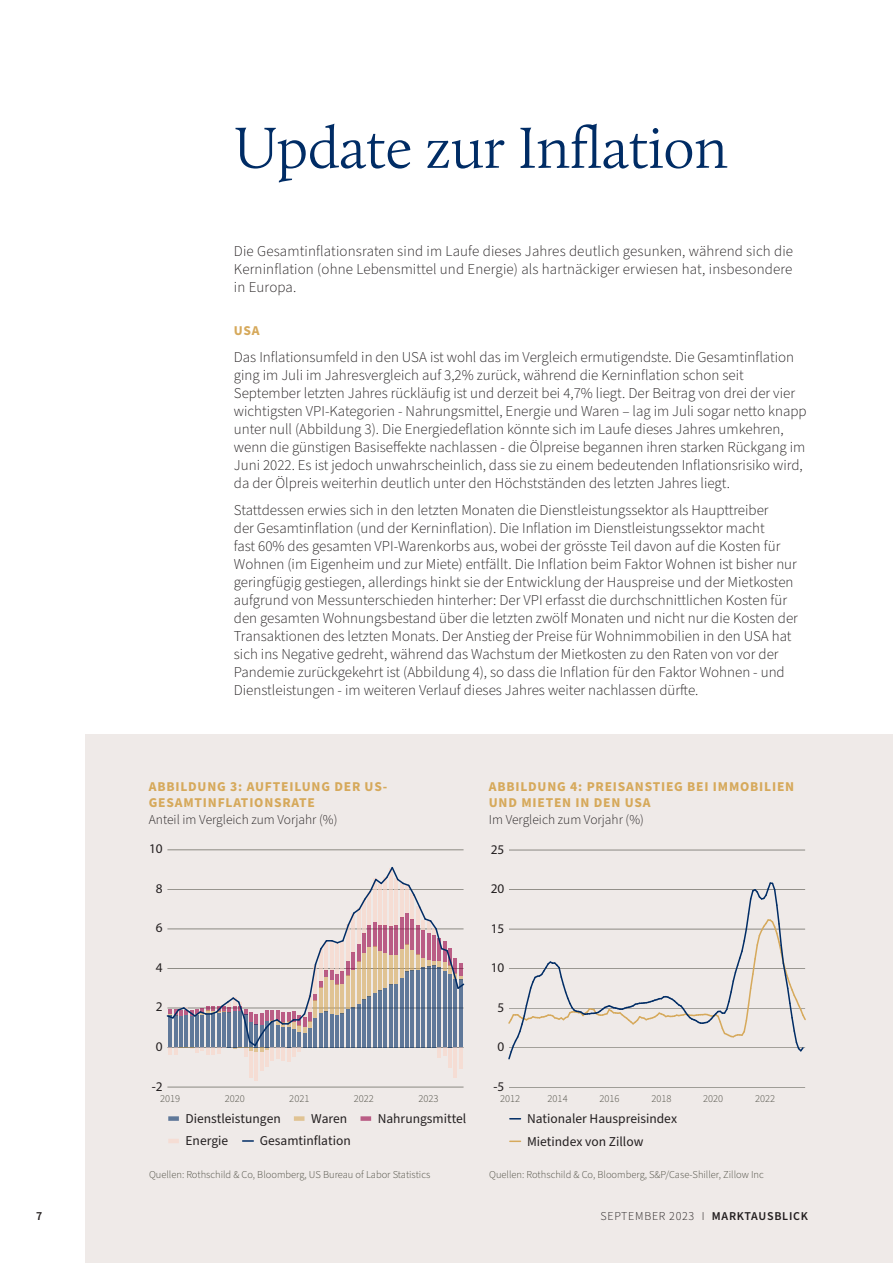
<style>
.page{position:relative;width:893px;height:1263px;background:#fff}
.page>*{position:absolute;margin:0;border:0;box-sizing:border-box;transform-origin:0 0}
.Title_H1{font:300 60px "Calluna";letter-spacing:-.01em;color:#002c65}
.Body_copy{font:300 15px/18px "Source Sans Pro";color:#231f20}
.Figure_title{font:700 13.5px/16.2px "Source Sans Pro";letter-spacing:.06em;color:#d6a95b}
.t1{font:13.5px/22.5px "Source Sans Pro";color:#231f20}
.Figure_title-2{font:300 13.5px "Source Sans Pro";color:#231f20}
.Title_-_subsections___categories{font:700 13.5px "Source Sans Pro";color:#d6a95b}
.t2{font:13.35px "Myriad Pro";color:#231f20}
.t3{font:300 12px "Source Sans Pro";letter-spacing:.06em;color:#231f20}
.t4{font:600 12px "Source Sans Pro";color:#231f20}
.Legal___notes{font:300 10.5px "Source Sans Pro";color:#48483d}
.t5{font:300 10.5px "Source Sans Pro";color:#47473d}
.s1{font-weight:600}
</style>
<div class="page">
<div style="left:85px;top:735px;width:808px;height:528px;background:#efeae8"></div>
<div style="left:168px;top:1116px;width:11px;height:5px;background:#5f7899"></div>
<div style="left:294px;top:1116px;width:10px;height:5px;background:#e0c393"></div>
<div style="left:360px;top:1116px;width:11px;height:5px;background:#ba5d85"></div>
<hr style="left:168px;top:1139px;width:11px;height:4px;background:#f5ddd4">
<svg style="left:243px;top:1140px;width:10px;height:2px"></svg>
<hr style="left:167px;top:1087px;width:297px;height:1px;background:#47473d">
<hr style="left:167px;top:850px;width:297px;height:1px;background:#47473d">
<hr style="left:249px;top:1051px;width:4px;height:27px;background:#f5ddd4">
<hr style="left:254px;top:1051px;width:4px;height:30px;background:#f5ddd4">
<hr style="left:260px;top:1052px;width:4px;height:19px;background:#f5ddd4">
<hr style="left:265px;top:1049px;width:4px;height:18px;background:#f5ddd4">
<hr style="left:270px;top:1047px;width:4px;height:14px;background:#f5ddd4">
<hr style="left:276px;top:1047px;width:4px;height:12px;background:#f5ddd4">
<hr style="left:281px;top:1047px;width:4px;height:14px;background:#f5ddd4">
<hr style="left:287px;top:1047px;width:3px;height:14px;background:#f9d5c8">
<hr style="left:437px;top:1047px;width:4px;height:11px;background:#f5ddd4">
<hr style="left:448px;top:1047px;width:4px;height:20px;background:#f5ddd4">
<hr style="left:454px;top:1047px;width:3px;height:31px;background:#f9d5c8">
<hr style="left:459px;top:1047px;width:4px;height:22px;background:#f5ddd4">
<svg style="left:166px;top:866px;width:299px;height:191px"></svg>
<svg style="left:510px;top:1140px;width:10px;height:2px"></svg>
<hr style="left:509px;top:1087px;width:296px;height:1px;background:#47473d">
<hr style="left:509px;top:850px;width:296px;height:1px;background:#47473d">
<svg style="left:508px;top:882px;width:298px;height:178px"></svg>
<p class="Title_H1" style="left:234px;top:112px;width:496px">Update zur Inflation</p>
<p class="Body_copy" style="left:234px;top:242px;width:561px;text-align:justify">Die Gesamtinflationsraten sind im Laufe dieses Jahres deutlich gesunken, während sich die Kerninflation (ohne Lebensmittel und Energie) als hartnäckiger erwiesen hat, insbesondere in Europa.</p>
<p class="Title_-_subsections___categories" style="left:234px;top:321px;width:27px">USA</p>
<p class="Body_copy" style="left:234px;top:349px;width:574px">Das Inflationsumfeld in den USA ist wohl das im Vergleich ermutigendste. Die Gesamtinflation ging im Juli im Jahresvergleich auf 3,2% zurück, während die Kerninflation schon seit September letzten Jahres rückläufig ist und derzeit bei 4,7% liegt. Der Beitrag von drei der vier wichtigsten VPI-Kategorien - Nahrungsmittel, Energie und Waren – lag im Juli sogar netto knapp unter null (Abbildung 3). Die Energiedeflation könnte sich im Laufe dieses Jahres umkehren, wenn die günstigen Basiseffekte nachlassen - die Ölpreise begannen ihren starken Rückgang im Juni 2022. Es ist jedoch unwahrscheinlich, dass sie zu einem bedeutenden Inflationsrisiko wird, da der Ölpreis weiterhin deutlich unter den Höchstständen des letzten Jahres liegt.</p>
<p class="Body_copy" style="left:234px;top:502px;width:566px">Stattdessen erwies sich in den letzten Monaten die Dienstleistungssektor als Haupttreiber<br>der Gesamtinflation (und der Kerninflation). Die Inflation im Dienstleistungssektor macht<br>fast 60% des gesamten VPI-Warenkorbs aus, wobei der grösste Teil davon auf die Kosten für Wohnen (im Eigenheim und zur Miete) entfällt. Die Inflation beim Faktor Wohnen ist bisher nur geringfügig gestiegen, allerdings hinkt sie der Entwicklung der Hauspreise und der Mietkosten aufgrund von Messunterschieden hinterher: Der VPI erfasst die durchschnittlichen Kosten für den gesamten Wohnungsbestand über die letzten zwölf Monaten und nicht nur die Kosten der Transaktionen des letzten Monats. Der Anstieg der Preise für Wohnimmobilien in den USA hat sich ins Negative gedreht, während das Wachstum der Mietkosten zu den Raten von vor der Pandemie zurückgekehrt ist (Abbildung 4), so dass die Inflation für den Faktor Wohnen - und Dienstleistungen - im weiteren Verlauf dieses Jahres weiter nachlassen dürfte.</p>
<p class="Figure_title" style="left:149px;top:779px;width:240px">ABBILDUNG 3: AUFTEILUNG DER US-<br>GESAMTINFLATIONSRATE</p>
<p class="Figure_title-2" style="left:149px;top:810px;width:190px">Anteil im Vergleich zum Vorjahr (%)</p>
<p class="Figure_title" style="left:489px;top:779px;width:307px">ABBILDUNG 4: PREISANSTIEG BEI IMMOBILIEN<br>UND MIETEN IN DEN USA</p>
<p class="Figure_title-2" style="left:489px;top:810px;width:157px">Im Vergleich zum Vorjahr (%)</p>
<p class="t2" style="left:149px;top:840px;width:15px">10</p>
<p class="t2" style="left:491px;top:841px;width:15px">25</p>
<p class="t2" style="left:156px;top:880px;width:8px">8</p>
<p class="t2" style="left:491px;top:880px;width:15px">20</p>
<p class="t2" style="left:156px;top:920px;width:8px">6</p>
<p class="t2" style="left:491px;top:920px;width:15px">15</p>
<p class="t2" style="left:156px;top:959px;width:8px">4</p>
<p class="t2" style="left:491px;top:959px;width:15px">10</p>
<p class="t2" style="left:156px;top:999px;width:8px">2</p>
<p class="t2" style="left:498px;top:999px;width:8px">5</p>
<p class="t2" style="left:156px;top:1038px;width:8px">0</p>
<p class="t2" style="left:498px;top:1038px;width:8px">0</p>
<p class="t2" style="left:152px;top:1078px;width:12px">-2</p>
<p class="t2" style="left:493px;top:1078px;width:12px">-5</p>
<p class="t5" style="left:160px;top:1092px;width:22px">2019</p>
<p class="t5" style="left:225px;top:1092px;width:22px">2020</p>
<p class="t5" style="left:289px;top:1092px;width:22px">2021</p>
<p class="t5" style="left:354px;top:1092px;width:22px">2022</p>
<p class="t5" style="left:419px;top:1092px;width:22px">2023</p>
<p class="t5" style="left:500px;top:1092px;width:22px">2012</p>
<p class="t5" style="left:548px;top:1092px;width:22px">2014</p>
<p class="t5" style="left:599px;top:1092px;width:22px">2016</p>
<p class="t5" style="left:651px;top:1092px;width:22px">2018</p>
<p class="t5" style="left:703px;top:1092px;width:22px">2020</p>
<p class="t5" style="left:755px;top:1092px;width:22px">2022</p>
<p class="t1" style="left:186px;top:1107px;width:97px">Dienstleistungen</p>
<p class="t1" style="left:311px;top:1107px;width:38px">Waren</p>
<p class="t1" style="left:378px;top:1107px;width:90px">Nahrungsmittel</p>
<p class="t1" style="left:186px;top:1130px;width:44px">Energie</p>
<p class="t1" style="left:260px;top:1130px;width:92px">Gesamtinflation</p>
<p class="t1" style="left:527px;top:1108px;width:151px">Nationaler Hauspreisindex<br>Mietindex von Zillow</p>
<p class="Legal___notes" style="left:149px;top:1167px;width:283px">Quellen: Rothschild &amp; Co, Bloomberg, US Bureau of Labor Statistics</p>
<p class="Legal___notes" style="left:489px;top:1167px;width:276px">Quellen: Rothschild &amp; Co, Bloomberg, S&amp;P/Case-Shiller, Zillow Inc</p>
<p class="t4" style="left:36px;top:1207px;width:8px">7</p>
<p class="t3" style="left:600px;top:1207px;width:209px">SEPTEMBER 2023 I <span class="s1">MARKTAUSBLICK</span></p>
</div>
